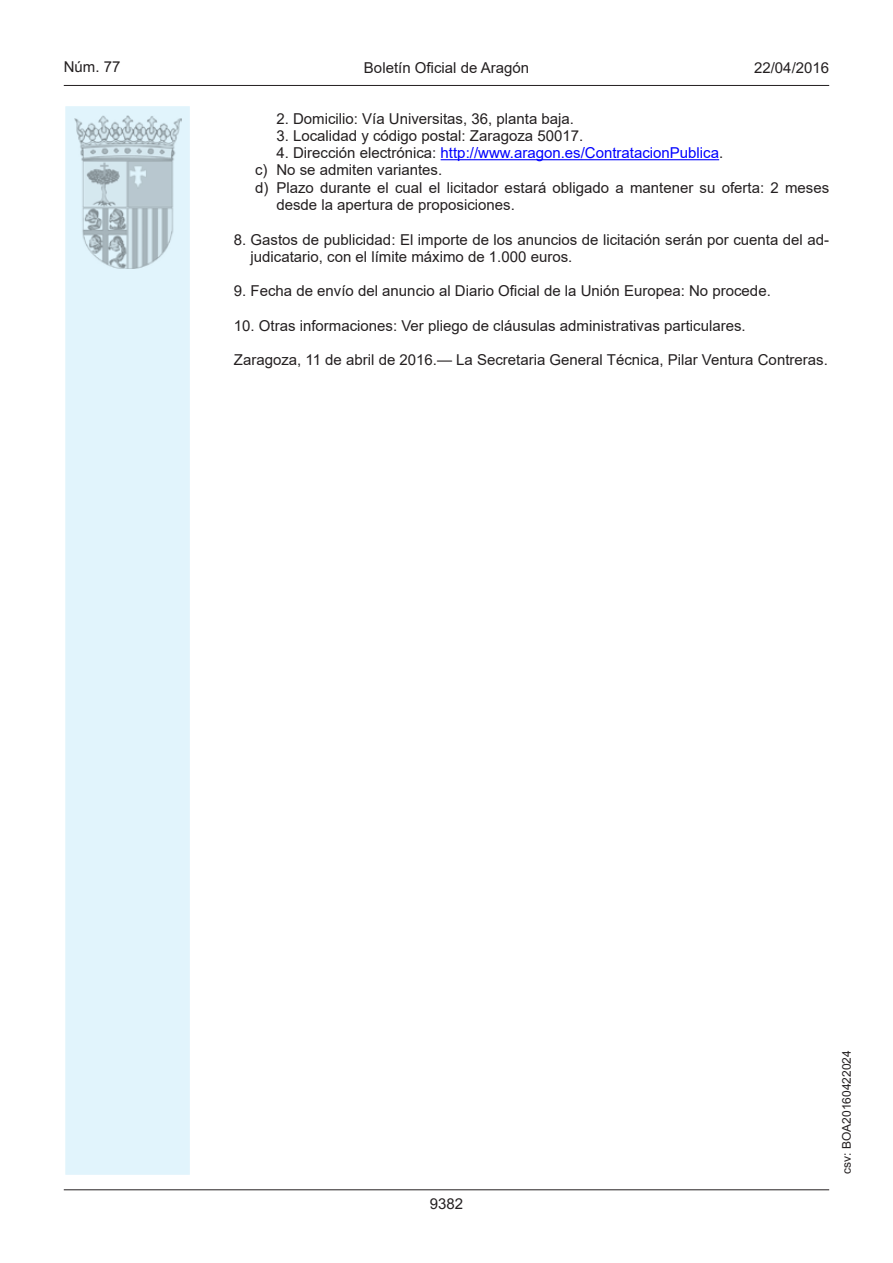
<style>
.page{position:relative;width:893px;height:1263px;background:#fff}
.page>*{position:absolute;margin:0;border:0;box-sizing:border-box;transform-origin:0 0}
.t1{font:15px/17.2px "Arial MT2";color:#231f20}
.t2{font:15px "Arial MT2";color:#00f}
.t3{font:15px "Arial";color:#231f20}
.t4{font:12px "Arial";color:#231f20}
.s1{color:#231f20}
.s2{font-family:"Arial";color:#231f20}
</style>
<div class="page">
<hr style="left:64px;top:85px;width:765px;height:1px;background:#231f20">
<div style="left:64px;top:105px;width:127px;height:1071px;background:#e1f4fc;border:2px solid #fff"></div>
<img style="left:75px;top:115px;width:106px;height:153px">
<hr style="left:64px;top:1189px;width:765px;height:1px;background:#231f20">
<hr style="left:441px;top:159px;width:278px;height:1px;background:#00f">
<p class="t3" style="left:64px;top:57px;width:58px">Núm. 77</p>
<p class="t1" style="left:364px;top:59px;width:167px">Boletín Oficial de Aragón</p>
<p class="t3" style="left:754px;top:57px;width:77px">22/04/2016</p>
<p class="t1" style="left:276px;top:110px;width:299px">2. Domicilio: Vía Universitas, 36, planta baja.</p>
<p class="t1" style="left:276px;top:127px;width:308px">3. Localidad y código postal: Zaragoza 50017.</p>
<p class="t2" style="left:276px;top:143px;width:448px"><span class="s1">4. Dirección electrónica:</span> http://www.aragon.es/ContratacionPublica<span class="s2">.</span></p>
<p class="t1" style="left:255px;top:161px;width:189px">c) No se admiten variantes.</p>
<p class="t1" style="left:255px;top:179px;width:576px">d) Plazo durante el cual el licitador estará obligado a mantener su oferta: 2 meses</p>
<p class="t1" style="left:276px;top:196px;width:240px">desde la apertura de proposiciones.</p>
<p class="t1" style="left:251px;top:231px;width:580px;text-indent:-17px">8. Gastos de publicidad: El importe de los anuncios de licitación serán por cuenta del ad&shy;judicatario, con el límite máximo de 1.000 euros.</p>
<p class="t1" style="left:234px;top:282px;width:538px">9. Fecha de envío del anuncio al Diario Oficial de la Unión Europea: No procede.</p>
<p class="t1" style="left:234px;top:317px;width:513px">10. Otras informaciones: Ver pliego de cláusulas administrativas particulares.</p>
<p class="t1" style="left:234px;top:351px;width:595px">Zaragoza, 11 de abril de 2016.— La Secretaria General Técnica, Pilar Ventura Contreras.</p>
<p class="t3" style="left:430px;top:1193px;width:35px">9382</p>
<p class="t4" style="left:838px;top:1174px;width:125px;rotate:-90deg">csv: BOA20160422024</p>
</div>
